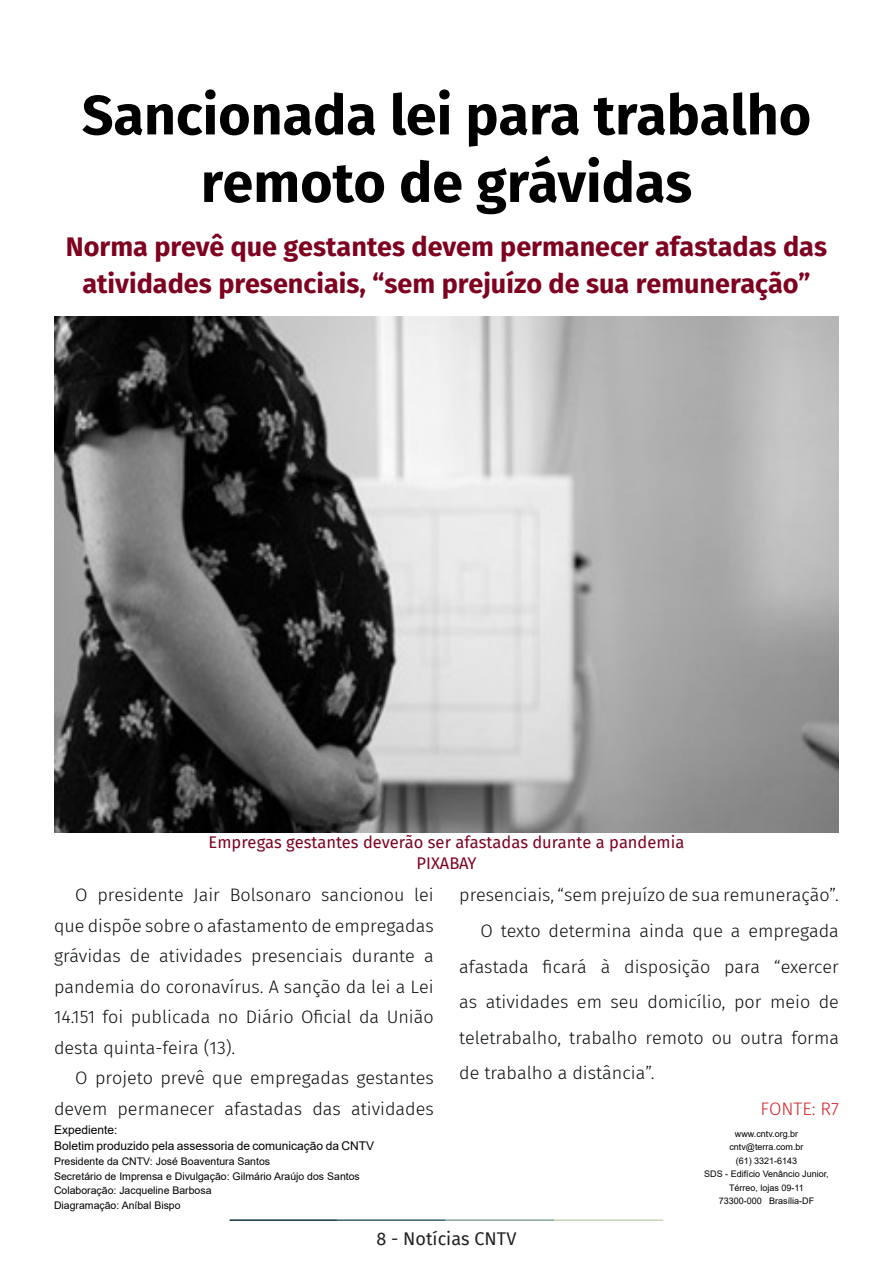
<style>
.page{position:relative;width:893px;height:1263px;background:#fff}
.page>*{position:absolute;margin:0;border:0;box-sizing:border-box;transform-origin:0 0}
.t1{font:700 55.5px/67.5px "Fira Sans";color:#000001;text-align:center}
.t2{font:700 27px/37.5px "Fira Sans";color:#7e0220;text-align:center}
.t3{font:300 18px/30.5px "Fira Sans";color:#080d0b;text-align:justify}
.t4{font:18px "Fira Sans";color:#231f20}
.t5{font:300 18px "Fira Sans";color:#d1232a}
.t6{font:16.5px "Fira Sans";color:#7e0220}
.t7{font:12px "Arial";color:#000}
.t8{font:10.5px "Arial";color:#000}
.t9{font:9px/13.5px "Arial";color:#000;text-align:center}
</style>
<div class="page">
<hr style="left:230px;top:1219px;width:107px;height:2px;background:#0e323f">
<hr style="left:337px;top:1219px;width:109px;height:2px;background:#3a5f6d">
<hr style="left:446px;top:1219px;width:109px;height:2px;background:#87a59a">
<hr style="left:555px;top:1219px;width:108px;height:2px;background:#c6d5b7">
<img style="left:54px;top:317px;width:785px;height:515px">
<p class="t1" style="left:82px;top:77px;width:731px">Sancionada lei para trabalho remoto de grávidas</p>
<p class="t2" style="left:66px;top:226px;width:763px">Norma prevê que gestantes devem permanecer afastadas das atividades presenciais, “sem prejuízo de sua remuneração”</p>
<p class="t6" style="left:209px;top:830px;width:477px">Empregas gestantes deverão ser afastadas durante a pandemia</p>
<p class="t6" style="left:417px;top:851px;width:61px">PIXABAY</p>
<p class="t3" style="left:54px;top:880px;width:381px;text-indent:21px">O presidente Jair Bolsonaro sancionou lei que dispõe sobre o afastamento de empregadas grávidas de atividades presenciais durante a pandemia do coronavírus. A sanção da lei a Lei 14.151 foi publicada no Diário Oficial da União desta quinta-feira (13).</p>
<p class="t3" style="left:54px;top:1063px;width:381px;text-align:right">O projeto prevê que empregadas gestantes devem permanecer afastadas das atividades</p>
<p class="t7" style="left:54px;top:1121px;width:65px">Expediente:</p>
<p class="t7" style="left:54px;top:1138px;width:322px">Boletim produzido pela assessoria de comunicação da CNTV</p>
<p class="t8" style="left:54px;top:1154px;width:218px">Presidente da CNTV: José Boaventura Santos</p>
<p class="t8" style="left:54px;top:1169px;width:307px">Secretário de Imprensa e Divulgação: Gilmário Araújo dos Santos</p>
<p class="t8" style="left:54px;top:1183px;width:159px">Colaboração: Jacqueline Barbosa</p>
<p class="t8" style="left:54px;top:1198px;width:128px">Diagramação: Aníbal Bispo</p>
<p class="t3" style="left:459px;top:880px;width:381px">presenciais, “sem prejuízo de sua remuneração”.</p>
<p class="t3" style="left:459px;top:913px;width:381px;line-height:35.5px;text-indent:21px">O texto determina ainda que a empregada afastada ficará à disposição para “exercer as atividades em seu domicílio, por meio de teletrabalho, trabalho remoto ou outra forma de trabalho a distância”.</p>
<p class="t5" style="left:760px;top:1096px;width:80px">FONTE: R7</p>
<p class="t9" style="left:735px;top:1127px;width:65px">www.cntv.org.br</p>
<p class="t9" style="left:729px;top:1140px;width:76px">cntv@terra.com.br</p>
<p class="t9" style="left:736px;top:1154px;width:63px">(61) 3321-6143</p>
<p class="t9" style="left:704px;top:1167px;width:126px">SDS - Edifício Venâncio Junior,<br>Térreo, lojas 09-11</p>
<p class="t9" style="left:719px;top:1194px;width:97px">73300-000 Brasília-DF</p>
<p class="t4" style="left:377px;top:1225px;width:141px">8 - Notícias CNTV</p>
</div>
